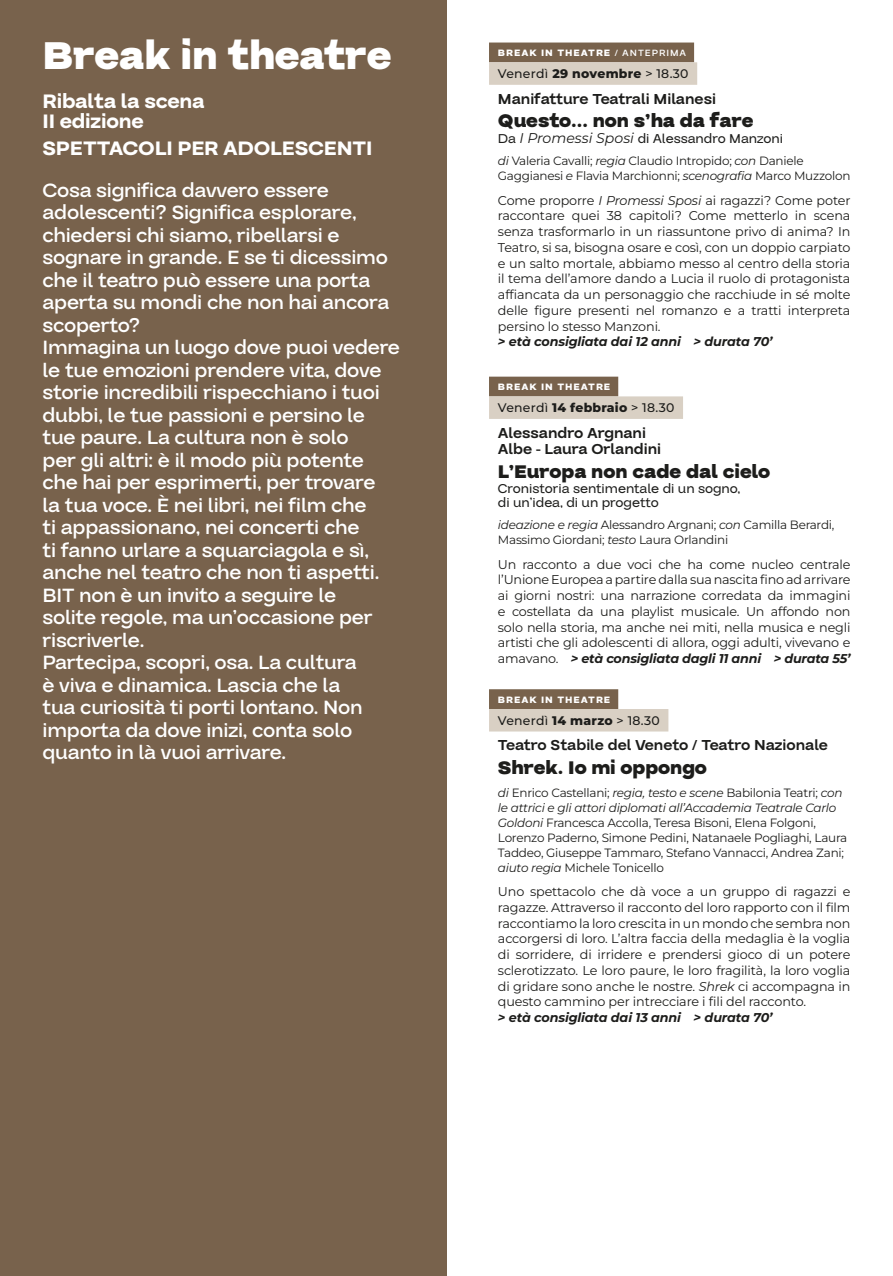
<style>
.page{position:relative;width:893px;height:1276px;background:#fff}
.page>*{position:absolute;margin:0;border:0;box-sizing:border-box;transform-origin:0 0}
.t1{font:900 41.25px "Guton";color:#fff}
.t2{font:500 21px/22.5px "Guton";letter-spacing:-.01em;color:#fff}
.t3{font:700 21px/19.5px "Guton";letter-spacing:-.01em;color:#fff}
.t4{font:900 19.5px "Guton";color:#1d1d1b}
.t5{font:600 15.6px/16.5px "Guton";color:#1d1d1b}
.t6{font:14.1px/13.5px "Guton";color:#1d1d1b}
.t7{font:12.75px/15.8px "Montserrat";letter-spacing:-.01em;color:#1d1d1b;text-align:justify}
.t8{font:italic 700 12.75px "Montserrat";letter-spacing:-.01em;color:#1d1d1b}
.t9{font:500 12.45px "Montserrat";letter-spacing:.02em;color:#1d1d1b}
.t10{font:12px/15px "Montserrat";letter-spacing:-.02em;color:#1d1d1b}
.t11{font:800 9.9px "Guton";letter-spacing:.1em;color:#fff}
.s1{font-weight:500}
.s2{font-weight:800}
.s3{font-family:"Montserrat";font-style:italic}
.s4{font-style:italic}
.s5{font-weight:700;font-style:italic}
</style>
<div class="page">
<div style="left:0;top:0;width:446px;height:1276px;background:#78624c"></div>
<div style="left:489px;top:43px;width:205px;height:19px;background:#78624c"></div>
<div style="left:489px;top:62px;width:208px;height:23px;background:#d9d0c4"></div>
<div style="left:489px;top:377px;width:129px;height:19px;background:#78624c"></div>
<div style="left:489px;top:396px;width:194px;height:23px;background:#d9d0c4"></div>
<div style="left:489px;top:689px;width:129px;height:20px;background:#78624c"></div>
<div style="left:489px;top:709px;width:179px;height:22px;background:#d9d0c4"></div>
<h1 class="t1" style="left:43px;top:33px;width:351px">Break in theatre</h1>
<h2 class="t3" style="left:43px;top:92px;width:164px">Ribalta la scena<br>II edizione</h2>
<h2 class="t3" style="left:43px;top:139px;width:332px">SPETTACOLI PER ADOLESCENTI</h2>
<p class="t2" style="left:43px;top:179px;width:359px">Cosa significa davvero essere adolescenti? Significa esplorare, chiedersi chi siamo, ribellarsi e sognare in grande. E se ti dicessimo che il teatro può essere una porta aperta su mondi che non hai ancora scoperto?<br>Immagina un luogo dove puoi vedere le tue emozioni prendere vita, dove storie incredibili rispecchiano i tuoi dubbi, le tue passioni e persino le tue paure. La cultura non è solo<br>per gli altri: è il modo più potente che hai per esprimerti, per trovare<br>la tua voce. È nei libri, nei film che<br>ti appassionano, nei concerti che<br>ti fanno urlare a squarciagola e sì, anche nel teatro che non ti aspetti.<br>BIT non è un invito a seguire le<br>solite regole, ma un’occasione per riscriverle.<br>Partecipa, scopri, osa. La cultura<br>è viva e dinamica. Lascia che la<br>tua curiosità ti porti lontano. Non importa da dove inizi, conta solo quanto in là vuoi arrivare.</p>
<p class="t11" style="left:498px;top:48px;width:190px">BREAK IN THEATRE <span class="s1">/ ANTEPRIMA</span></p>
<p class="t9" style="left:498px;top:65px;width:192px">Venerdì <span class="s2">29 novembre</span> &gt; 18.30</p>
<p class="t5" style="left:498px;top:91px;width:220px">Manifatture Teatrali Milanesi</p>
<h3 class="t4" style="left:498px;top:110px;width:257px">Questo... non s’ha da fare</h3>
<p class="t6" style="left:498px;top:131px;width:286px">Da <span class="s3">I Promessi Sposi</span> di Alessandro Manzoni</p>
<p class="t10" style="left:498px;top:153px;width:354px"><span class="s4">di</span> Valeria Cavalli; <span class="s4">regia</span> Claudio Intropido; <span class="s4">con</span> Daniele<br>Gaggianesi <span class="s4">e</span> Flavia Marchionni; <span class="s4">scenografia</span> Marco Muzzolon</p>
<p class="t7" style="left:498px;top:192px;width:354px">Come proporre <span class="s4">I Promessi Sposi</span> ai ragazzi? Come poter raccontare quei 38 capitoli? Come metterlo in scena senza trasformarlo in un riassuntone privo di anima? In Teatro, si sa, bisogna osare e così, con un doppio carpiato e un salto mortale, abbiamo messo al centro della storia il tema dell’amore dando a Lucia il ruolo di protagonista affiancata da un personaggio che racchiude in sé molte delle figure presenti nel romanzo e a tratti interpreta persino lo stesso Manzoni.</p>
<p class="t8" style="left:498px;top:333px;width:276px">&gt; età consigliata dai 12 anni &gt; durata 70’</p>
<p class="t11" style="left:498px;top:382px;width:114px">BREAK IN THEATRE</p>
<p class="t9" style="left:498px;top:399px;width:178px">Venerdì <span class="s2">14 febbraio</span> &gt; 18.30</p>
<p class="t5" style="left:498px;top:425px;width:165px">Alessandro Argnani<br>Albe - Laura Orlandini</p>
<h3 class="t4" style="left:498px;top:461px;width:274px">L’Europa non cade dal cielo</h3>
<p class="t6" style="left:498px;top:482px;width:244px">Cronistoria sentimentale di un sogno, di un’idea, di un progetto</p>
<p class="t10" style="left:498px;top:517px;width:338px"><span class="s4">ideazione e regia</span> Alessandro Argnani; <span class="s4">con</span> Camilla Berardi,<br>Massimo Giordani; <span class="s4">testo</span> Laura Orlandini</p>
<p class="t7" style="left:498px;top:556px;width:354px">Un racconto a due voci che ha come nucleo centrale l’Unione Europea a partire dalla sua nascita fino ad arrivare ai giorni nostri: una narrazione corredata da immagini e costellata da una playlist musicale. Un affondo non solo nella storia, ma anche nei miti, nella musica e negli artisti che gli adolescenti di allora, oggi adulti, vivevano e amavano. <span class="s5">&gt; età consigliata dagli 11 anni &gt; durata 55’</span></p>
<p class="t11" style="left:498px;top:694px;width:114px">BREAK IN THEATRE</p>
<p class="t9" style="left:498px;top:712px;width:163px">Venerdì <span class="s2">14 marzo</span> &gt; 18.30</p>
<p class="t5" style="left:498px;top:737px;width:332px">Teatro Stabile del Veneto / Teatro Nazionale</p>
<h3 class="t4" style="left:498px;top:757px;width:211px">Shrek. Io mi oppongo</h3>
<p class="t10" style="left:498px;top:784px;width:351px"><span class="s4">di</span> Enrico Castellani; <span class="s4">regia, testo e scene</span> Babilonia Teatri; <span class="s4">con le attrici e gli attori diplomati all’Accademia Teatrale Carlo Goldoni</span> Francesca Accolla, Teresa Bisoni, Elena Folgoni, Lorenzo Paderno, Simone Pedini, Natanaele Pogliaghi, Laura Taddeo, Giuseppe Tammaro, Stefano Vannacci, Andrea Zani; <span class="s4">aiuto regia</span> Michele Tonicello</p>
<p class="t7" style="left:498px;top:883px;width:354px">Uno spettacolo che dà voce a un gruppo di ragazzi e ragazze. Attraverso il racconto del loro rapporto con il film raccontiamo la loro crescita in un mondo che sembra non accorgersi di loro. L’altra faccia della medaglia è la voglia di sorridere, di irridere e prendersi gioco di un potere sclerotizzato. Le loro paure, le loro fragilità, la loro voglia di gridare sono anche le nostre. <span class="s4">Shrek</span> ci accompagna in questo cammino per intrecciare i fili del racconto.</p>
<p class="t8" style="left:498px;top:1009px;width:276px">&gt; età consigliata dai 13 anni &gt; durata 70’</p>
</div>
